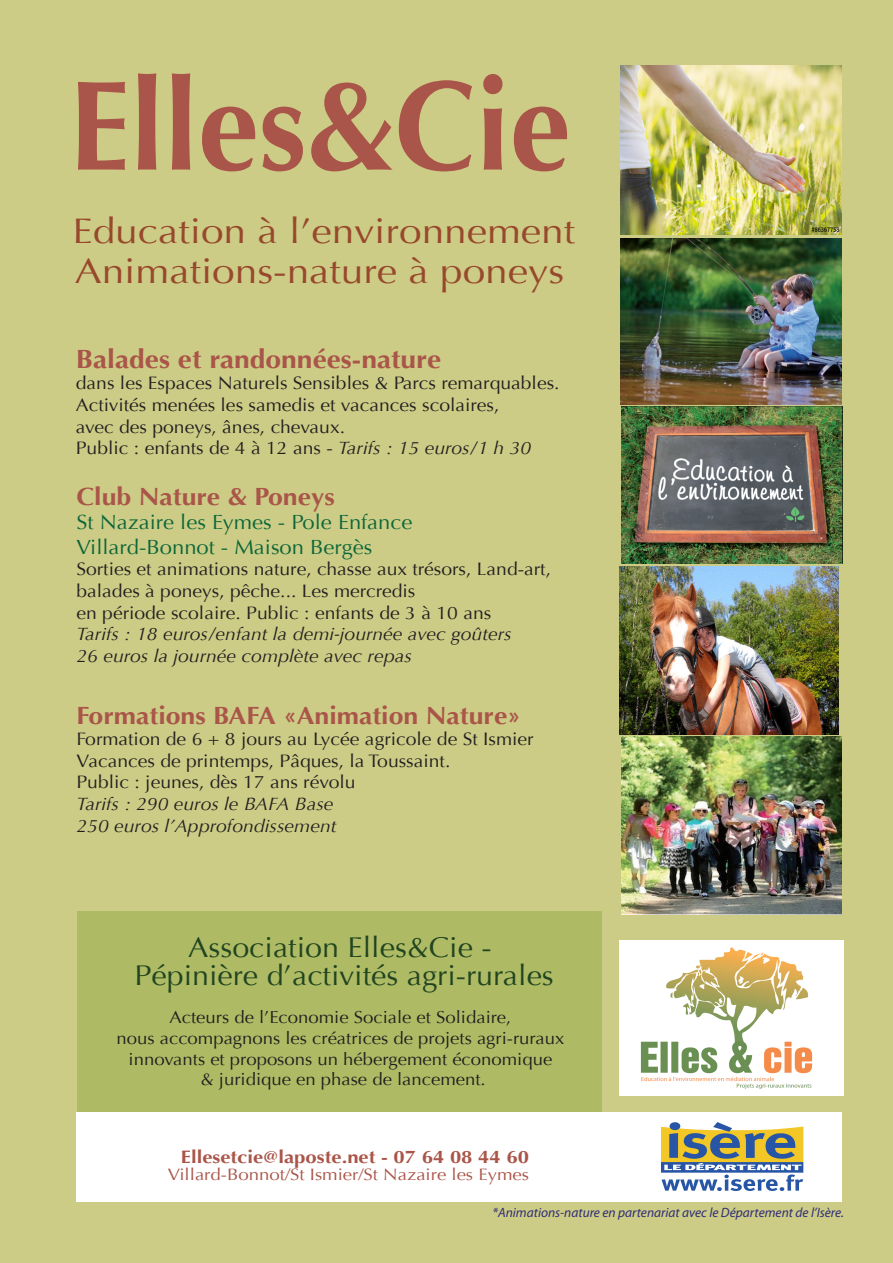
<style>
.page{position:relative;width:893px;height:1263px;background:#cccc86}
.page>*{position:absolute;margin:0;border:0;box-sizing:border-box;transform-origin:0 0}
.t1{font:700 127.95px "Optima";color:#aa5549;scale:.95 1}
.t2{font:35.4px/40.5px "Optima";color:#98482c;scale:1.15 1}
.t3{font:28.5px/28.5px "Optima";color:#214421;text-align:center;scale:1.07 1}
.t4{font:700 26.25px "Optima";color:#aa5549;scale:1.07 1}
.t5{font:700 24.9px "Optima";color:#aa5549;scale:1.07 1}
.t6{font:20.4px/24.6px "Optima";color:#0c6638;scale:1.07 1}
.t7{font:18px/21.6px "Optima";color:#231f20;scale:1.07 1}
.t8{font:italic 18px/21.6px "Optima";color:#231f20;scale:1.07 1}
.t9{font:700 18px "Optima";color:#aa5549;scale:1.13 1}
.t10{font:17.25px/20.7px "Optima";color:#231f20;text-align:center;scale:1.07 1}
.t11{font:16.5px "Optima";color:#aa5549;scale:1.13 1}
.t12{font:italic 13.5px "Myriad Pro";color:#302c77}
.s1{font-style:italic}
</style>
<div class="page">
<img style="left:620px;top:66px;width:222px;height:169px">
<img style="left:621px;top:407px;width:221px;height:156px">
<img style="left:620px;top:238px;width:221px;height:166px">
<img style="left:621px;top:737px;width:220px;height:177px">
<div style="left:77px;top:911px;width:524px;height:201px;background:#aebb64"></div>
<div style="left:76px;top:1112px;width:766px;height:90px;background:#fff"></div>
<img style="left:662px;top:1122px;width:142px;height:69px">
<img style="left:620px;top:941px;width:223px;height:154px">
<img style="left:620px;top:566px;width:218px;height:168px">
<h1 class="t1" style="left:69px;top:52px;width:530px">Elles&amp;Cie</h1>
<h2 class="t2" style="left:72px;top:211px;width:439px">Education à l’environnement<br>Animations-nature à poneys</h2>
<h3 class="t4" style="left:76px;top:344px;width:343px">Balades et randonnées-nature</h3>
<p class="t7" style="left:76px;top:373px;width:453px">dans les Espaces Naturels Sensibles &amp; Parcs remarquables.<br>Activités menées les samedis et vacances scolaires,<br>avec des poneys, ânes, chevaux.<br>Public : enfants de 4 à 12 ans - <span class="s1">Tarifs : 15 euros/1 h 30</span></p>
<h3 class="t5" style="left:76px;top:482px;width:243px">Club Nature &amp; Poneys</h3>
<p class="t6" style="left:76px;top:510px;width:316px">St Nazaire les Eymes - Pole Enfance<br>Villard-Bonnot - Maison Bergès</p>
<p class="t7" style="left:76px;top:559px;width:445px">Sorties et animations nature, chasse aux trésors, Land-art, balades à poneys, pêche... Les mercredis<br>en période scolaire. Public : enfants de 3 à 10 ans</p>
<p class="t8" style="left:76px;top:623px;width:408px">Tarifs : 18 euros/enfant la demi-journée avec goûters<br>26 euros la journée complète avec repas</p>
<h3 class="t5" style="left:77px;top:701px;width:417px">Formations BAFA «Animation Nature»</h3>
<p class="t7" style="left:77px;top:728px;width:429px">Formation de 6 + 8 jours au Lycée agricole de St Ismier<br>Vacances de printemps, Pâques, la Toussaint.<br>Public : jeunes, dès 17 ans révolu</p>
<p class="t8" style="left:77px;top:793px;width:245px">Tarifs : 290 euros le BAFA Base<br>250 euros l’Approfondissement</p>
<h3 class="t3" style="left:135px;top:933px;width:393px">Association Elles&amp;Cie -<br>Pépinière d’activités agri-rurales</h3>
<p class="t10" style="left:117px;top:1007px;width:420px">Acteurs de l’Economie Sociale et Solidaire,<br>nous accompagnons les créatrices de projets agri-ruraux innovants et proposons un hébergement économique<br>&amp; juridique en phase de lancement.</p>
<p class="t9" style="left:181px;top:1147px;width:310px">Ellesetcie@laposte.net - 07 64 08 44 60</p>
<p class="t11" style="left:168px;top:1165px;width:321px">Villard-Bonnot/St Ismier/St Nazaire les Eymes</p>
<p class="t12" style="left:492px;top:1204px;width:353px">*Animations-nature en partenariat avec le Département de l’Isère.</p>
</div>
